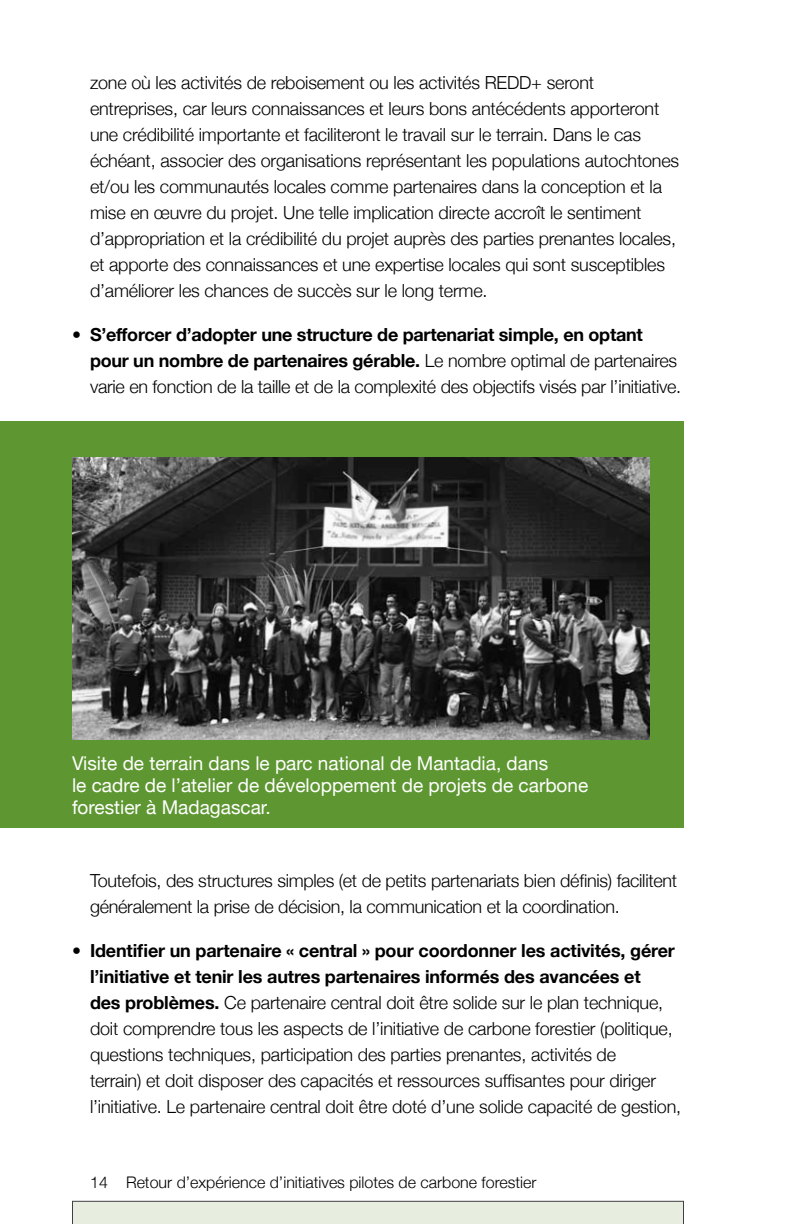
<style>
.page{position:relative;width:792px;height:1224px;background:#fff}
.page>*{position:absolute;margin:0;border:0;box-sizing:border-box;transform-origin:0 0}
.t1{font:19px/22px "Helvetica Neue";color:#fff}
.t2{font:300 18px/26px "Helvetica Neue";letter-spacing:-.01em;color:#000}
.t3{font:300 16px "Helvetica Neue";color:#000}
.s1{font-weight:700}
</style>
<div class="page">
<div style="left:72px;top:1201px;width:612px;height:23px;background:#e7eee0"></div>
<div style="left:0;top:422px;width:684px;height:406px;background:#5e9732"></div>
<img style="left:72px;top:458px;width:578px;height:281px">
<p class="t2" style="left:90px;top:70px;width:591px">zone où les activités de reboisement ou les activités REDD+ seront entreprises, car leurs connaissances et leurs bons antécédents apporteront une crédibilité importante et faciliteront le travail sur le terrain. Dans le cas échéant, associer des organisations représentant les populations autochtones et/ou les communautés locales comme partenaires dans la conception et la mise en œuvre du projet. Une telle implication directe accroît le sentiment d’appropriation et la crédibilité du projet auprès des parties prenantes locales, et apporte des connaissances et une expertise locales qui sont susceptibles d’améliorer les chances de succès sur le long terme.</p>
<p class="t2" style="left:90px;top:322px;width:593px;text-indent:-18px"><span class="s1">• S’efforcer d’adopter une structure de partenariat simple, en optant pour un nombre de partenaires gérable.</span> Le nombre optimal de partenaires varie en fonction de la taille et de la complexité des objectifs visés par l’initiative.</p>
<p class="t1" style="left:72px;top:752px;width:518px">Visite de terrain dans le parc national de Mantadia, dans<br>le cadre de l’atelier de développement de projets de carbone forestier à Madagascar.</p>
<p class="t2" style="left:90px;top:868px;width:589px">Toutefois, des structures simples (et de petits partenariats bien définis) facilitent généralement la prise de décision, la communication et la coordination.</p>
<p class="t2" style="left:90px;top:938px;width:593px;text-indent:-18px">• <span class="s1">Identifier un partenaire « central » pour coordonner les activités, gérer l’initiative et tenir les autres partenaires informés des avancées et<br>des problèmes.</span> Ce partenaire central doit être solide sur le plan technique, doit comprendre tous les aspects de l’initiative de carbone forestier (politique, questions techniques, participation des parties prenantes, activités de<br>terrain) et doit disposer des capacités et ressources suffisantes pour diriger l’initiative. Le partenaire central doit être doté d’une solide capacité de gestion,</p>
<p class="t3" style="left:90px;top:1173px;width:448px">14 Retour d’expérience d’initiatives pilotes de carbone forestier</p>
</div>
